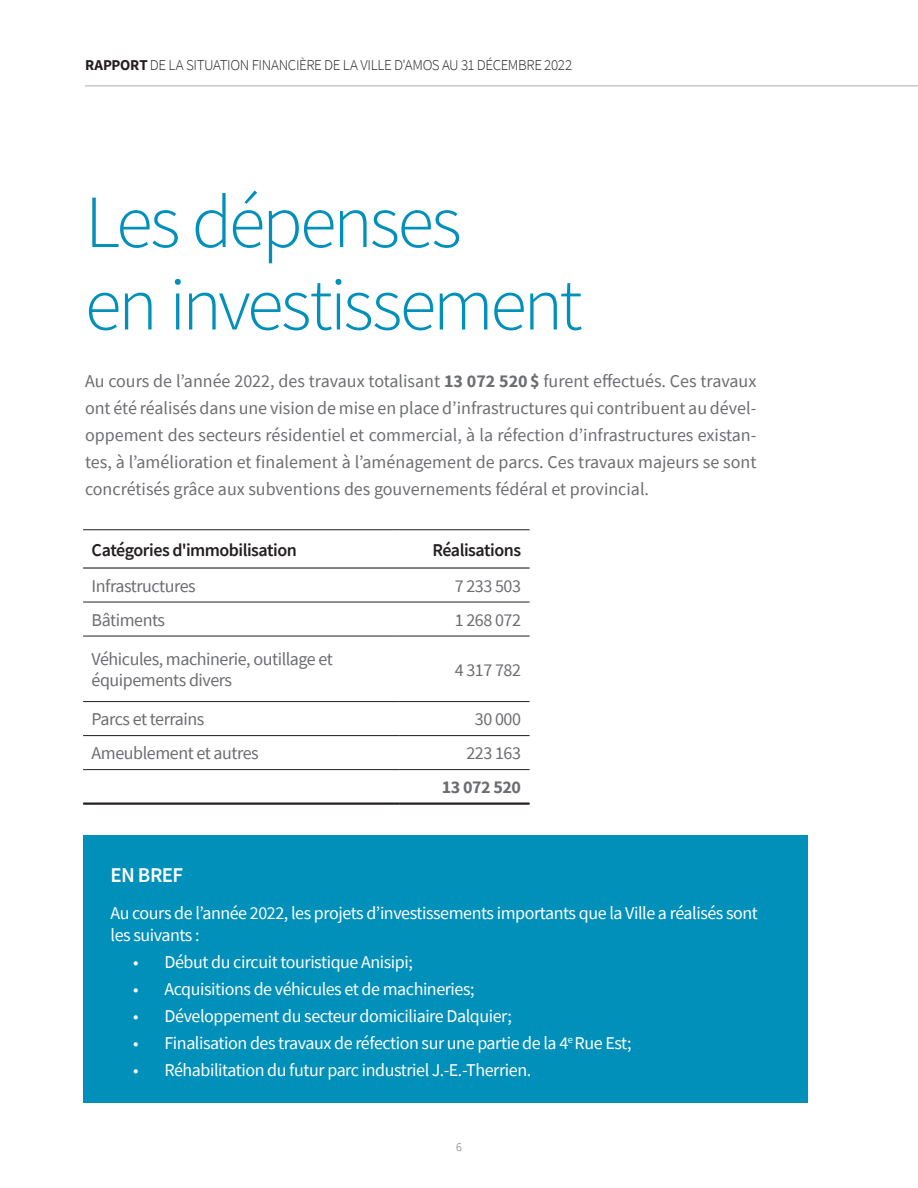
<style>
.page{position:relative;width:918px;height:1188px;background:#fff}
.page>*{position:absolute;margin:0;border:0;box-sizing:border-box;transform-origin:0 0}
.LEFT{font:300 75px "Source Sans Pro";letter-spacing:-.045em;color:#0090ba}
.LEFT-2{font:600 21px "Source Sans Pro";letter-spacing:-.03em;color:#fff}
.JUSTIFY{font:18px/27px "Source Sans Pro";color:#6c6d70;text-align:justify}
.LEFT-3{font:18px/21.6px "Source Sans Pro";letter-spacing:-.025em;color:#fff}
.LEFT-4{font:18px "Source Sans Pro";letter-spacing:-.025em;color:#6c6d70}
.CENTER{font:600 18px "Source Sans Pro";letter-spacing:-.03em;color:#231f20}
.CENTER-2{font:18px "Source Sans Pro";letter-spacing:-.025em;color:#6c6d70}
.CENTER-3{font:700 18px "Source Sans Pro";letter-spacing:-.025em;color:#6c6d70}
.t1{font:300 15px "Source Sans Pro";letter-spacing:-.025em;color:#231f20}
.t2{font:300 12px "Source Sans Pro";color:#6c6d70}
.s1{font-weight:700}
</style>
<div class="page">
<div style="left:83px;top:836px;width:725px;height:267px;background:#0090ba"></div>
<hr style="left:85px;top:85px;width:833px;height:2px;background:#c7c8ca">
<hr style="left:83px;top:529px;width:317px;height:1px;background:#231f20">
<hr style="left:83px;top:567px;width:317px;height:2px;background:#231f20">
<hr style="left:400px;top:529px;width:130px;height:1px;background:#231f20">
<hr style="left:400px;top:567px;width:130px;height:2px;background:#231f20">
<hr style="left:83px;top:602px;width:317px;height:1px;background:#231f20">
<hr style="left:400px;top:602px;width:130px;height:1px;background:#231f20">
<hr style="left:83px;top:636px;width:317px;height:1px;background:#231f20">
<hr style="left:400px;top:636px;width:130px;height:1px;background:#231f20">
<hr style="left:83px;top:701px;width:317px;height:1px;background:#231f20">
<hr style="left:400px;top:701px;width:130px;height:1px;background:#231f20">
<hr style="left:83px;top:735px;width:317px;height:1px;background:#231f20">
<hr style="left:400px;top:735px;width:130px;height:1px;background:#231f20">
<hr style="left:83px;top:769px;width:317px;height:1px;background:#231f20">
<hr style="left:83px;top:802px;width:317px;height:3px;background:#231f20">
<hr style="left:400px;top:769px;width:130px;height:1px;background:#231f20">
<hr style="left:400px;top:802px;width:130px;height:3px;background:#231f20">
<p class="t1" style="left:85px;top:56px;width:489px"><span class="s1">RAPPORT</span> DE LA SITUATION FINANCIÈRE DE LA VILLE D'AMOS AU 31 DÉCEMBRE 2022</p>
<p class="LEFT" style="left:85px;top:176px;width:378px">Les dépenses</p>
<p class="LEFT" style="left:85px;top:259px;width:499px">en investissement</p>
<p class="JUSTIFY" style="left:85px;top:367px;width:673px">Au cours de l’année 2022, des travaux totalisant <span class="s1">13 072 520$</span> furent effectués. Ces travaux ont été réalisés dans une vision de mise en place d’infrastructures qui contribuent au dével&shy;oppement des secteurs résidentiel et commercial, à la réfection d’infrastructures existan&shy;tes, à l’amélioration et finalement à l’aménagement de parcs. Ces travaux majeurs se sont concrétisés grâce aux subventions des gouvernements fédéral et provincial.</p>
<p class="CENTER" style="left:92px;top:538px;width:207px">Catégories d'immobilisation</p>
<p class="CENTER" style="left:432px;top:538px;width:90px">Réalisations</p>
<p class="LEFT-4" style="left:92px;top:574px;width:106px">Infrastructures</p>
<p class="CENTER-2" style="left:455px;top:574px;width:68px">7 233 503</p>
<p class="LEFT-4" style="left:92px;top:608px;width:75px">Bâtiments</p>
<p class="CENTER-2" style="left:455px;top:608px;width:68px">1 268 072</p>
<p class="LEFT-4" style="left:92px;top:647px;width:243px">Véhicules, machinerie, outillage et</p>
<p class="LEFT-4" style="left:92px;top:669px;width:142px">équipements divers</p>
<p class="CENTER-2" style="left:455px;top:658px;width:68px">4 317 782</p>
<p class="LEFT-4" style="left:92px;top:708px;width:114px">Parcs et terrains</p>
<p class="CENTER-2" style="left:475px;top:708px;width:48px">30 000</p>
<p class="LEFT-4" style="left:92px;top:742px;width:169px">Ameublement et autres</p>
<p class="CENTER-2" style="left:467px;top:742px;width:56px">223 163</p>
<p class="CENTER-3" style="left:442px;top:775px;width:81px">13 072 520</p>
<p class="LEFT-2" style="left:111px;top:861px;width:74px">EN BREF</p>
<p class="LEFT-3" style="left:111px;top:902px;width:649px">Au cours de l’année 2022, les projets d’investissements importants que la Ville a réalisés sont les suivants :</p>
<p class="LEFT-3" style="left:133px;top:951px;width:281px">• Début du circuit touristique Anisipi;</p>
<p class="LEFT-3" style="left:133px;top:978px;width:343px">• Acquisitions de véhicules et de machineries;</p>
<p class="LEFT-3" style="left:133px;top:1005px;width:380px">• Développement du secteur domiciliaire Dalquier;</p>
<p class="LEFT-3" style="left:133px;top:1032px;width:500px">• Finalisation des travaux de réfection sur une partie de la 4<sup>e</sup> Rue Est;</p>
<p class="LEFT-3" style="left:133px;top:1059px;width:400px">• Réhabilitation du futur parc industriel J.-E.-Therrien.</p>
<p class="t2" style="left:456px;top:1139px;width:7px">6</p>
</div>
